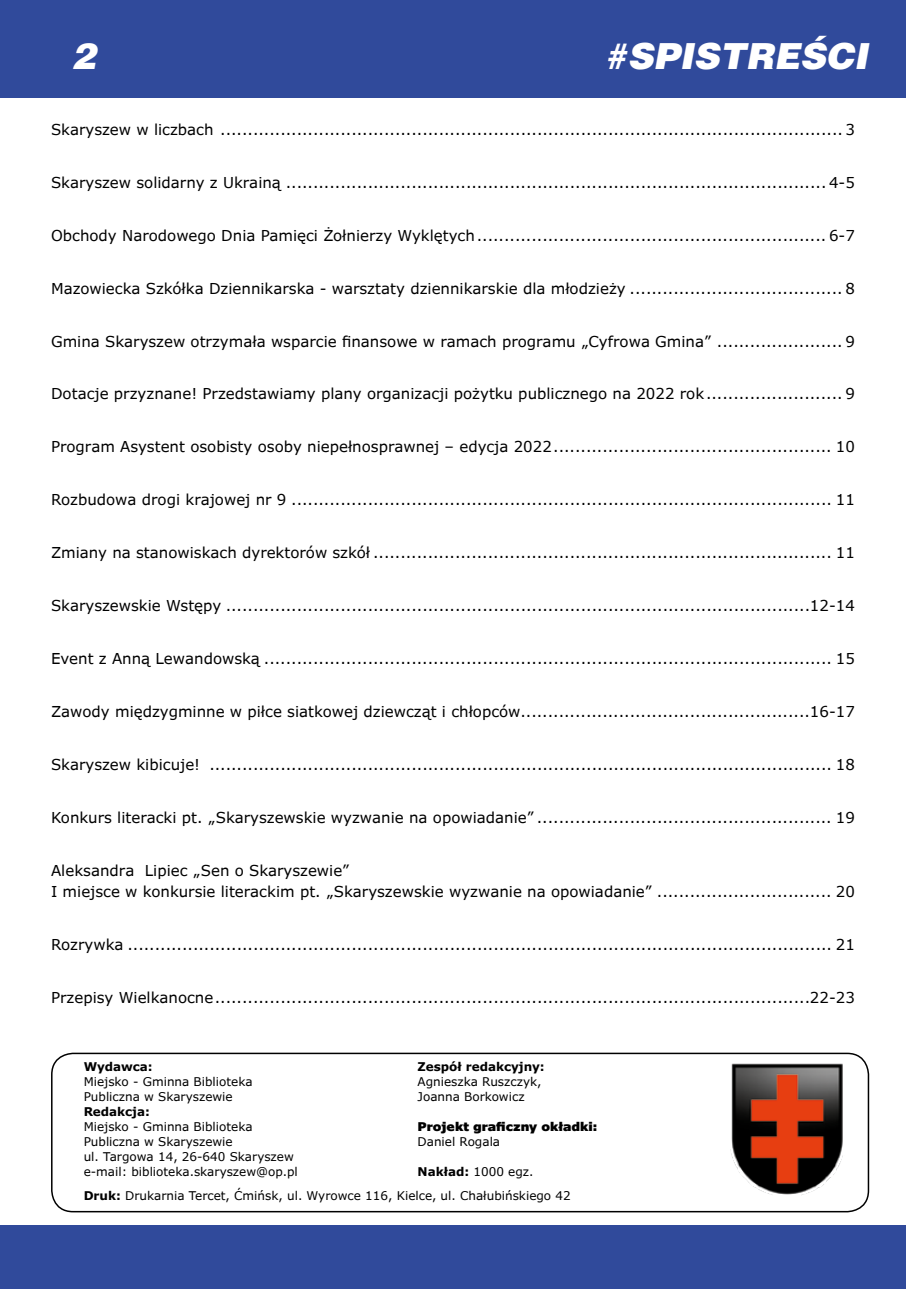
<style>
.page{position:relative;width:906px;height:1289px;background:#fff}
.page>*{position:absolute;margin:0;border:0;box-sizing:border-box;transform-origin:0 0}
.t1{font:italic 900 36px "Switzerland";color:#fff}
.t2{font:15px/21px "Verdana Pro";color:#000}
.t3{font:12px/15px "Verdana Pro";color:#000}
.t4{font:700 12px "Verdana Pro";color:#000}
.t5{font:900 12px "Verdana Pro";color:#000}
.s1{font-weight:700}
</style>
<div class="page">
<div style="left:0;top:1225px;width:906px;height:63px;background:#304a9b"></div>
<hr style="left:905px;top:1225px;width:1px;height:63px;background:#007ac1">
<div style="left:0;top:0;width:906px;height:98px;background:#304a9b"></div>
<div style="left:51px;top:1052px;width:818px;height:160px;border:2px solid #000;border-radius:21px"></div>
<img style="left:730px;top:1063px;width:113px;height:132px">
<h1 class="t1" style="left:71px;top:35px;width:26px">2</h1>
<h1 class="t1" style="left:604px;top:35px;width:265px">#SPISTREŚCI</h1>
<p class="t2" style="left:51px;top:119px;width:805px">Skaryszew w liczbach .................................................................................................................. 3</p>
<p class="t2" style="left:51px;top:172px;width:805px">Skaryszew solidarny z Ukrainą ................................................................................................... 4-5</p>
<p class="t2" style="left:51px;top:225px;width:805px">Obchody Narodowego Dnia Pamięci Żołnierzy Wyklętych................................................................ 6-7</p>
<p class="t2" style="left:51px;top:278px;width:805px">Mazowiecka Szkółka Dziennikarska - warsztaty dziennikarskie dla młodzieży ....................................... 8</p>
<p class="t2" style="left:51px;top:331px;width:805px">Gmina Skaryszew otrzymała wsparcie finansowe w ramach programu „Cyfrowa Gmina” ....................... 9</p>
<p class="t2" style="left:51px;top:383px;width:805px">Dotacje przyznane! Przedstawiamy plany organizacji pożytku publicznego na 2022 rok......................... 9</p>
<p class="t2" style="left:51px;top:436px;width:805px">Program Asystent osobisty osoby niepełnosprawnej – edycja 2022................................................... 10</p>
<p class="t2" style="left:51px;top:489px;width:805px">Rozbudowa drogi krajowej nr 9 ................................................................................................... 11</p>
<p class="t2" style="left:51px;top:542px;width:805px">Zmiany na stanowiskach dyrektorów szkół .................................................................................... 11</p>
<p class="t2" style="left:51px;top:595px;width:805px">Skaryszewskie Wstępy ...........................................................................................................12-14</p>
<p class="t2" style="left:51px;top:648px;width:805px">Event z Anną Lewandowską ........................................................................................................ 15</p>
<p class="t2" style="left:51px;top:701px;width:805px">Zawody międzygminne w piłce siatkowej dziewcząt i chłopców.....................................................16-17</p>
<p class="t2" style="left:51px;top:754px;width:805px">Skaryszew kibicuje! .................................................................................................................. 18</p>
<p class="t2" style="left:51px;top:807px;width:805px">Konkurs literacki pt. „Skaryszewskie wyzwanie na opowiadanie” ...................................................... 19</p>
<p class="t2" style="left:51px;top:860px;width:805px">Aleksandra Lipiec „Sen o Skaryszewie”<br>I miejsce w konkursie literackim pt. „Skaryszewskie wyzwanie na opowiadanie” ................................ 20</p>
<p class="t2" style="left:51px;top:933px;width:805px">Rozrywka ................................................................................................................................. 21</p>
<p class="t2" style="left:51px;top:986px;width:805px">Przepisy Wielkanocne.............................................................................................................22-23</p>
<p class="t4" style="left:417px;top:1058px;width:129px">Zespół redakcyjny:</p>
<p class="t3" style="left:417px;top:1074px;width:125px">Agnieszka Ruszczyk,<br>Joanna Borkowicz</p>
<p class="t5" style="left:417px;top:1118px;width:181px">Projekt graficzny okładki:</p>
<p class="t3" style="left:417px;top:1134px;width:84px">Daniel Rogala</p>
<p class="t3" style="left:84px;top:1160px;width:488px;line-height:23.4px;text-indent:334px"><span class="s1">Nakład:</span> 1000 egz.<br><span class="s1">Druk:</span> Drukarnia Tercet, Ćmińsk, ul. Wyrowce 116, Kielce, ul. Chałubińskiego 42</p>
<p class="t4" style="left:84px;top:1058px;width:71px">Wydawca:</p>
<p class="t3" style="left:84px;top:1074px;width:170px">Miejsko - Gminna Biblioteka<br>Publiczna w Skaryszewie</p>
<p class="t4" style="left:84px;top:1103px;width:68px">Redakcja:</p>
<p class="t3" style="left:84px;top:1119px;width:216px">Miejsko - Gminna Biblioteka<br>Publiczna w Skaryszewie<br>ul. Targowa 14, 26-640 Skaryszew e-mail: biblioteka.skaryszew@op.pl</p>
</div>
